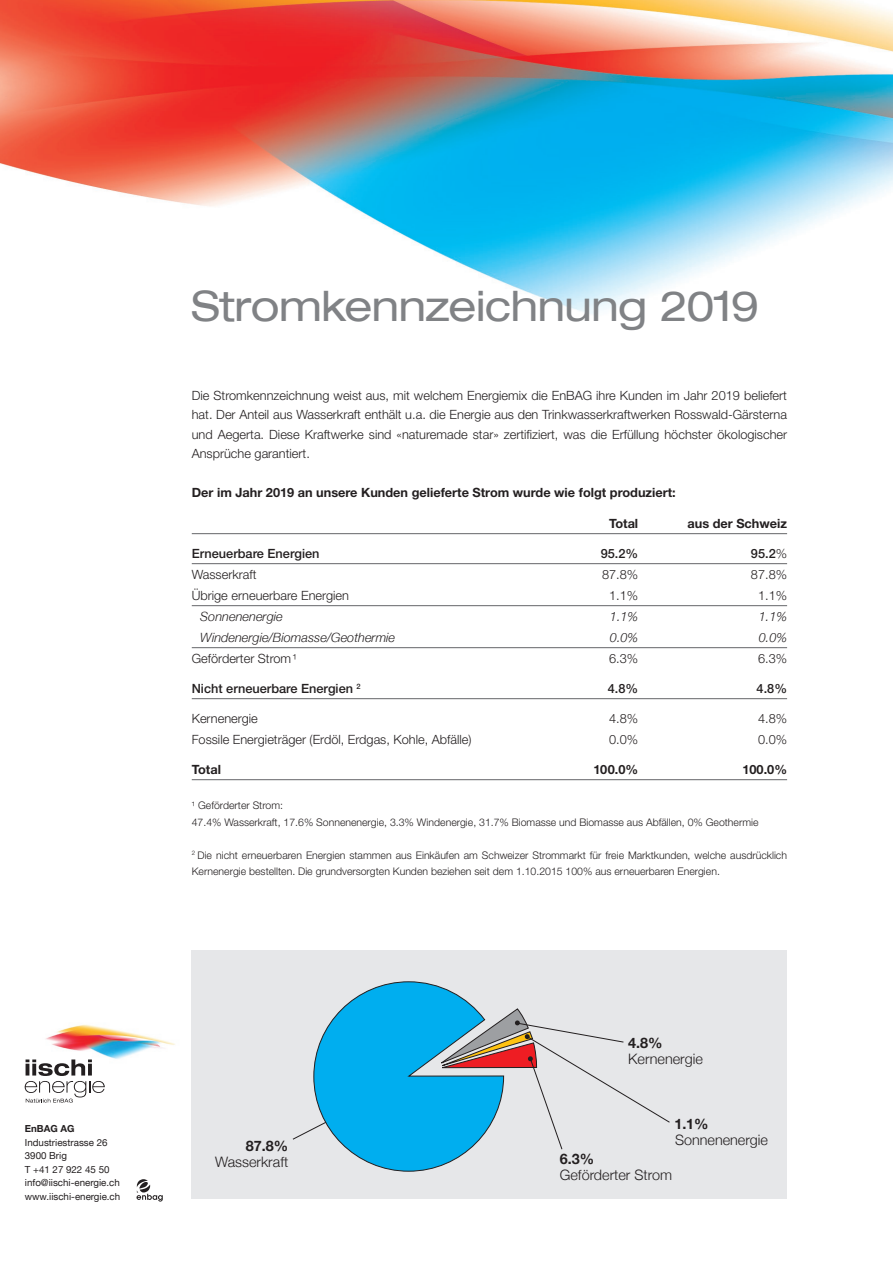
<style>
.page{position:relative;width:893px;height:1263px;background:#fff}
.page>*{position:absolute;margin:0;border:0;box-sizing:border-box;transform-origin:0 0}
.t1{font:expanded 42px "Helvetica Neue LT Com";letter-spacing:-.015em;color:#808285}
.t2{font:300 14.4px "Helvetica Neue";color:#231f20}
.t3{font:700 14.4px "Helvetica Neue";color:#231f20}
.t4{font:300 12.75px/19.5px "Helvetica Neue LT Pro";color:#231f20;text-align:justify}
.t5{font:700 12.75px "Helvetica Neue LT Pro";color:#231f20}
.t6{font:500 12.75px "Helvetica Neue LT Pro";color:#231f20}
.t7{font:italic 300 12.75px "Helvetica Neue LT";color:#231f20}
.t8{font:300 10.5px/16.5px "Helvetica Neue LT Pro";color:#231f20}
.t9{font:9.75px/13.5px "Helvetica Neue LT";color:#231f20}
.t10{font:700 9.75px "Helvetica Neue LT Pro";color:#231f20}
.s1{font-weight:300}
</style>
<div class="page">
<img style="left:0;top:0;width:893px;height:314px">
<img style="left:24px;top:1024px;width:151px;height:79px">
<svg style="left:25px;top:1059px;width:80px;height:43px"></svg>
<svg style="left:136px;top:1179px;width:27px;height:22px"></svg>
<div style="left:191px;top:950px;width:596px;height:249px;background:#e6e7e9"></div>
<svg style="left:292px;top:981px;width:378px;height:191px"></svg>
<hr style="left:192px;top:533px;width:595px;height:1px;background:#6c6d70">
<hr style="left:192px;top:563px;width:595px;height:1px;background:#6c6d70">
<hr style="left:192px;top:605px;width:595px;height:1px;background:#6c6d70">
<hr style="left:192px;top:647px;width:595px;height:1px;background:#6c6d70">
<hr style="left:192px;top:698px;width:595px;height:1px;background:#6c6d70">
<hr style="left:192px;top:779px;width:595px;height:1px;background:#6c6d70">
<p class="t10" style="left:25px;top:1122px;width:51px">EnBAG AG</p>
<p class="t9" style="left:25px;top:1135px;width:97px">Industriestrasse 26<br>3900 Brig<br>T +41 27 922 45 50 info@iischi-energie.ch www.iischi-energie.ch</p>
<h1 class="t1" style="left:191px;top:280px;width:569px">Stromkennzeichnung 2019</h1>
<p class="t4" style="left:192px;top:385px;width:597px">Die Stromkennzeichnung weist aus, mit welchem Energiemix die EnBAG ihre Kunden im Jahr 2019 beliefert hat. Der Anteil aus Wasserkraft enthält u.a. die Energie aus den Trinkwasserkraftwerken Rosswald-Gärsterna und Aegerta. Diese Kraftwerke sind «naturemade star» zertifiziert, was die Erfüllung höchster ökologischer Ansprüche garantiert.</p>
<p class="t5" style="left:192px;top:485px;width:486px">Der im Jahr 2019 an unsere Kunden gelieferte Strom wurde wie folgt produziert:</p>
<p class="t5" style="left:609px;top:516px;width:31px">Total</p>
<p class="t5" style="left:687px;top:516px;width:101px">aus der Schweiz</p>
<p class="t6" style="left:192px;top:546px;width:129px">Erneuerbare Energien</p>
<p class="t6" style="left:601px;top:546px;width:39px">95.2%</p>
<p class="t6" style="left:751px;top:546px;width:38px">95.2<span class="s1">%</span></p>
<p class="t4" style="left:192px;top:565px;width:66px">Wasserkraft</p>
<p class="t4" style="left:602px;top:565px;width:38px">87.8%</p>
<p class="t4" style="left:751px;top:565px;width:38px">87.8%</p>
<p class="t4" style="left:192px;top:586px;width:159px">Übrige erneuerbare Energien</p>
<p class="t4" style="left:609px;top:586px;width:31px">1.1%</p>
<p class="t4" style="left:758px;top:586px;width:31px">1.1%</p>
<p class="t7" style="left:200px;top:609px;width:84px">Sonnenenergie</p>
<p class="t7" style="left:610px;top:609px;width:30px">1.1%</p>
<p class="t7" style="left:759px;top:609px;width:30px">1.1%</p>
<p class="t7" style="left:200px;top:630px;width:196px">Windenergie/Biomasse/Geothermie</p>
<p class="t7" style="left:610px;top:630px;width:30px">0.0%</p>
<p class="t7" style="left:759px;top:630px;width:30px">0.0%</p>
<p class="t4" style="left:192px;top:649px;width:107px">Geförderter Strom¹</p>
<p class="t4" style="left:609px;top:649px;width:31px">6.3%</p>
<p class="t4" style="left:758px;top:649px;width:31px">6.3%</p>
<p class="t6" style="left:192px;top:681px;width:171px">Nicht erneuerbare Energien <sup>2</sup></p>
<p class="t6" style="left:608px;top:681px;width:32px">4.8%</p>
<p class="t6" style="left:757px;top:681px;width:32px">4.8%</p>
<p class="t4" style="left:192px;top:709px;width:68px">Kernenergie</p>
<p class="t4" style="left:609px;top:709px;width:31px">4.8%</p>
<p class="t4" style="left:758px;top:709px;width:31px">4.8%</p>
<p class="t4" style="left:192px;top:730px;width:281px">Fossile Energieträger (Erdöl, Erdgas, Kohle, Abfälle)</p>
<p class="t4" style="left:609px;top:730px;width:31px">0.0%</p>
<p class="t4" style="left:758px;top:730px;width:31px">0.0%</p>
<p class="t5" style="left:192px;top:762px;width:31px">Total</p>
<p class="t5" style="left:594px;top:762px;width:46px">100.0%</p>
<p class="t5" style="left:742px;top:762px;width:46px">100.0%</p>
<p class="t8" style="left:192px;top:797px;width:568px">¹ Geförderter Strom:<br>47.4% Wasserkraft, 17.6% Sonnenenergie, 3.3% Windenergie, 31.7% Biomasse und Biomasse aus Abfällen, 0% Geothermie</p>
<p class="t8" style="left:192px;top:847px;width:597px"><sup>2</sup> Die nicht erneuerbaren Energien stammen aus Einkäufen am Schweizer Strommarkt für freie Marktkunden, welche ausdrücklich<br>Kernenergie bestellten. Die grundversorgten Kunden beziehen seit dem 1.10.2015 100% aus erneuerbaren Energien.</p>
<p class="t3" style="left:246px;top:1134px;width:44px">87.8%</p>
<p class="t2" style="left:215px;top:1150px;width:75px">Wasserkraft</p>
<p class="t3" style="left:628px;top:1031px;width:36px">4.8%</p>
<p class="t2" style="left:628px;top:1047px;width:76px">Kernenergie</p>
<p class="t3" style="left:674px;top:1112px;width:35px">1.1%</p>
<p class="t2" style="left:675px;top:1128px;width:95px">Sonnenenergie</p>
<p class="t3" style="left:560px;top:1148px;width:36px">6.3%</p>
<p class="t2" style="left:560px;top:1164px;width:114px">Geförderter Strom</p>
</div>
